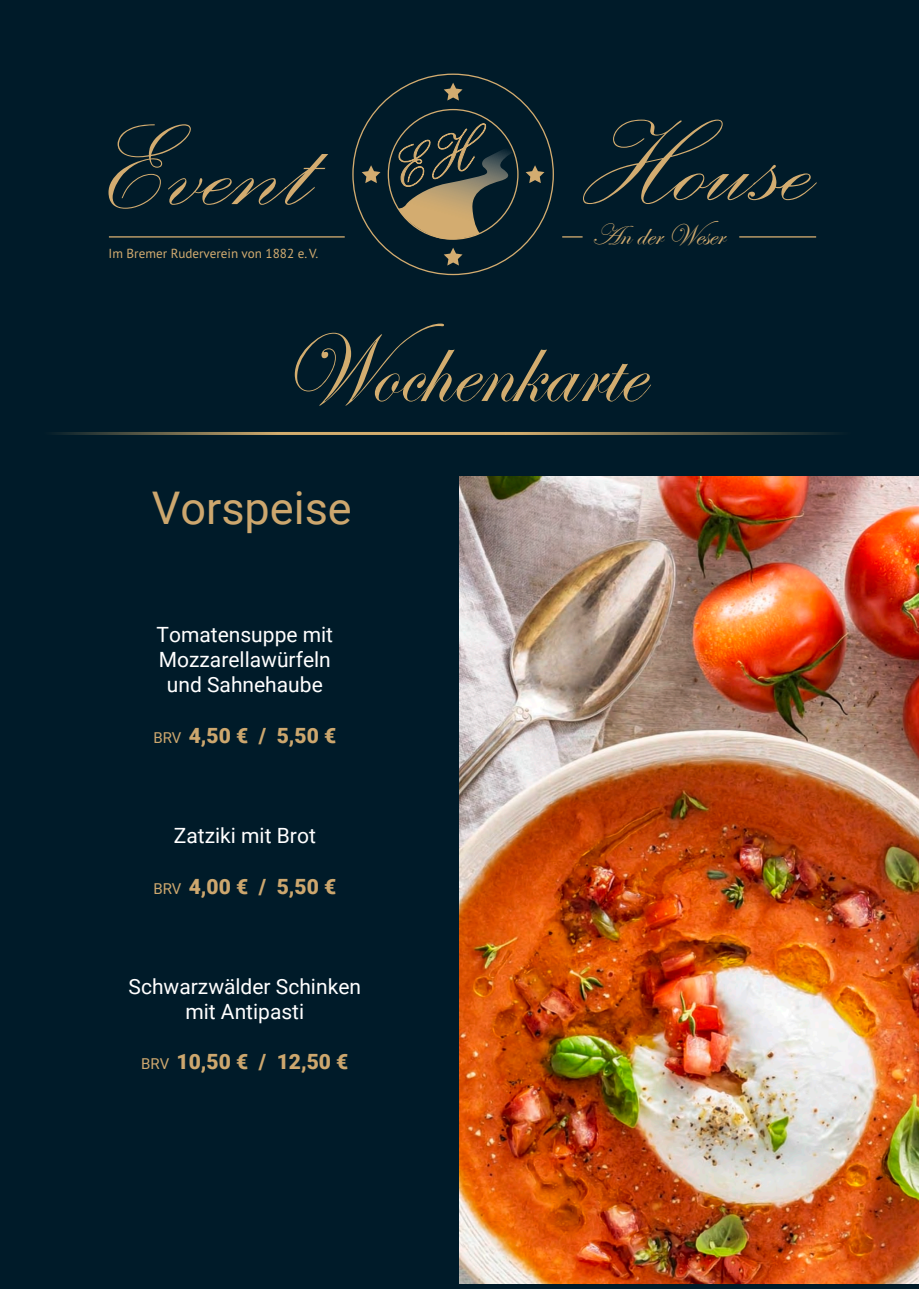
<style>
.page{position:relative;width:919px;height:1289px;background:#fff}
.page>*{position:absolute;margin:0;border:0;box-sizing:border-box;transform-origin:0 0}
.t1{font:150.75px "Palace Script";color:#d3ac70}
.t2{font:101.85px "Edwardian Script ITC";color:#d3ad6f;scale:.95 1}
.t3{font:45px "Roboto";color:#cda76e}
.t4{font:30.15px "Edwardian Script ITC";color:#d3ac70}
.t5{font:21px/25.2px "Roboto";color:#fff;text-align:center}
.t6{font:900 21px "Roboto";color:#cda76e}
.t7{font:13.2px "PT Sans Pro";color:#d3ac70}
.s1{font-weight:400;font-size:15px}
</style>
<div class="page">
<div style="left:0;top:0;width:918px;height:1288px;background:#001b29"></div>
<hr style="left:109px;top:236px;width:236px;height:1px;background:#d3ac70">
<hr style="left:739px;top:236px;width:77px;height:1px;background:#d3ac70">
<svg style="left:562px;top:236px;width:20px;height:1px"></svg>
<svg style="left:361px;top:165px;width:19px;height:18px"></svg>
<svg style="left:525px;top:165px;width:19px;height:18px"></svg>
<svg style="left:444px;top:83px;width:18px;height:18px"></svg>
<svg style="left:398px;top:123px;width:114px;height:142px"></svg>
<hr style="left:505px;top:432px;width:413px;height:3px;background:#d2ad6e">
<hr style="left:0;top:432px;width:506px;height:3px;background:#d2ad6e">
<img style="left:459px;top:476px;width:459px;height:807px">
<h1 class="t1" style="left:104px;top:69px;width:211px">Event</h1>
<h1 class="t1" style="left:576px;top:65px;width:240px">House</h1>
<h3 class="t4" style="left:591px;top:218px;width:135px">An der Weser</h3>
<p class="t7" style="left:109px;top:244px;width:211px">Im Bremer Ruderverein von 1882 e. V.</p>
<h2 class="t2" style="left:280px;top:314px;width:382px">Wochenkarte</h2>
<h3 class="t3" style="left:152px;top:476px;width:201px">Vorspeise</h3>
<p class="t5" style="left:156px;top:621px;width:178px">Tomatensuppe mit<br>Mozzarellawürfeln und Sahnehaube</p>
<p class="t6" style="left:153px;top:720px;width:184px"><span class="s1">BRV</span> 4,50 € / 5,50 €</p>
<p class="t5" style="left:174px;top:822px;width:143px">Zatziki mit Brot</p>
<p class="t6" style="left:153px;top:871px;width:184px"><span class="s1">BRV</span> 4,00 € / 5,50 €</p>
<p class="t5" style="left:128px;top:972px;width:234px">Schwarzwälder Schinken mit Antipasti</p>
<p class="t6" style="left:141px;top:1047px;width:209px"><span class="s1">BRV</span> 10,50 € / 12,50 €</p>
</div>
